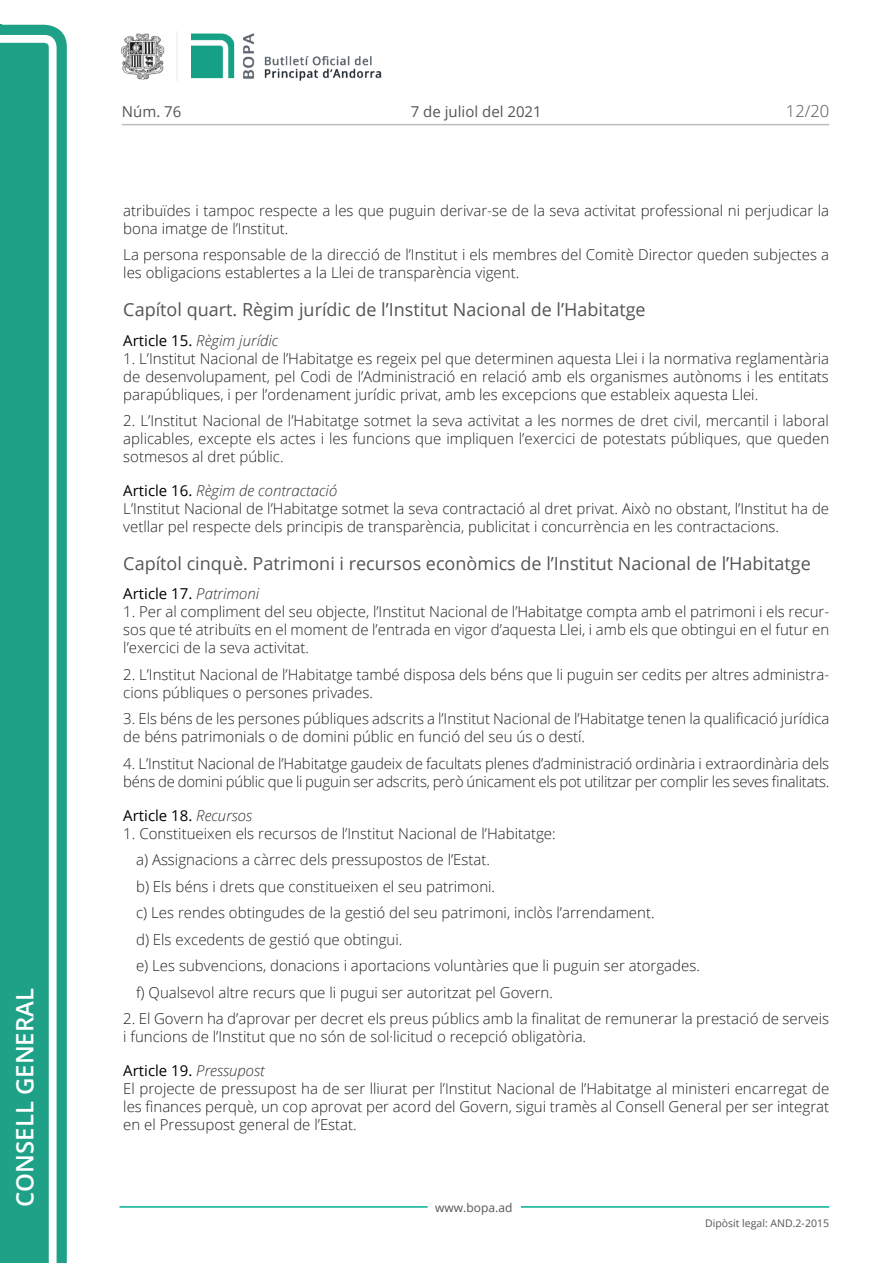
<style>
.page{position:relative;width:893px;height:1263px;background:#fff}
.page>*{position:absolute;margin:0;border:0;box-sizing:border-box;transform-origin:0 0}
.t1{font:600 24px "Open Sans";color:#fff}
.Titol_6{font:18px "Open Sans";color:#545454}
.t2{font:300 16.5px "Open Sans";color:#545454}
.Body_text{font:300 15px/18px "Open Sans";color:#231f20}
.Body_text_i{font:300 15px "Open Sans";color:#231f20}
.Titol_7{font:15px "Open Sans";color:#000}
.Titol_7-2{font:italic 300 15px "Open Sans";color:#303030}
.t3{font:15px "Open Sans";color:#545454}
.t4{font:12px "Open Sans";color:#545454}
.t5{font:10.5px "Open Sans";color:#545454}
.s1{font-weight:400;font-style:normal;color:#000}
.s2{font-weight:300;font-style:italic;color:#303030}
</style>
<div class="page">
<svg style="left:0;top:25px;width:67px;height:1238px;fill:#1ea187"></svg>
<div style="left:0;top:43px;width:49px;height:1220px;background:#1ea187"></div>
<img style="left:122px;top:32px;width:260px;height:49px">
<hr style="left:119px;top:1206px;width:309px;height:2px;background:#00ae91">
<hr style="left:521px;top:1206px;width:308px;height:2px;background:#00ae91">
<hr style="left:122px;top:124px;width:707px;height:1px;background:#bcbdc0">
<h1 class="t1" style="left:8px;top:1207px;width:220px;rotate:-90deg">Consell General</h1>
<p class="t3" style="left:122px;top:102px;width:61px">Núm. 76</p>
<p class="t3" style="left:411px;top:102px;width:132px">7 de juliol del 2021</p>
<p class="t2" style="left:786px;top:100px;width:45px">12/20</p>
<p class="Body_text" style="left:123px;top:201px;width:707px">atribuïdes i tampoc respecte a les que puguin derivar-se de la seva activitat professional ni perjudicar la bona imatge de l’Institut.</p>
<p class="Body_text" style="left:123px;top:245px;width:707px">La persona responsable de la direcció de l’Institut i els membres del Comitè Director queden subjectes a les obligacions establertes a la Llei de transparència vigent.</p>
<p class="Titol_6" style="left:123px;top:297px;width:524px">Capítol quart. Règim jurídic de l’Institut Nacional de l’Habitatge</p>
<p class="Titol_7-2" style="left:123px;top:330px;width:157px"><span class="s1">Article 15.</span> Règim jurídic</p>
<p class="Body_text" style="left:123px;top:349px;width:707px;text-align:justify">1. L’Institut Nacional de l’Habitatge es regeix pel que determinen aquesta Llei i la normativa reglamentària de desenvolupament, pel Codi de l’Administració en relació amb els organismes autònoms i les entitats parapúbliques, i per l’ordenament jurídic privat, amb les excepcions que estableix aquesta Llei.</p>
<p class="Body_text" style="left:123px;top:411px;width:707px;text-align:justify">2. L’Institut Nacional de l’Habitatge sotmet la seva activitat a les normes de dret civil, mercantil i laboral aplicables, excepte els actes i les funcions que impliquen l’exercici de potestats públiques, que queden sotmesos al dret públic.</p>
<p class="Titol_7-2" style="left:123px;top:480px;width:215px"><span class="s1">Article 16.</span> Règim de contractació</p>
<p class="Body_text" style="left:123px;top:499px;width:707px">L’Institut Nacional de l’Habitatge sotmet la seva contractació al dret privat. Això no obstant, l’Institut ha de vetllar pel respecte dels principis de transparència, publicitat i concurrència en les contractacions.</p>
<p class="Titol_6" style="left:123px;top:551px;width:689px">Capítol cinquè. Patrimoni i recursos econòmics de l’Institut Nacional de l’Habitatge</p>
<p class="Titol_7" style="left:123px;top:584px;width:138px">Article 17. <span class="s2">Patrimoni</span></p>
<p class="Body_text" style="left:123px;top:603px;width:707px;text-align:justify">1. Per al compliment del seu objecte, l’Institut Nacional de l’Habitatge compta amb el patrimoni i els recur&shy;sos que té atribuïts en el moment de l’entrada en vigor d’aquesta Llei, i amb els que obtingui en el futur en l’exercici de la seva activitat.</p>
<p class="Body_text" style="left:123px;top:665px;width:707px">2. L’Institut Nacional de l’Habitatge també disposa dels béns que li puguin ser cedits per altres administra&shy;cions públiques o persones privades.</p>
<p class="Body_text" style="left:123px;top:710px;width:707px">3. Els béns de les persones públiques adscrits a l’Institut Nacional de l’Habitatge tenen la qualificació jurídica de béns patrimonials o de domini públic en funció del seu ús o destí.</p>
<p class="Body_text" style="left:123px;top:754px;width:708px">4. L’Institut Nacional de l’Habitatge gaudeix de facultats plenes d’administració ordinària i extraordinària dels béns de domini públic que li puguin ser adscrits, però únicament els pot utilitzar per complir les seves finalitats.</p>
<p class="Titol_7" style="left:123px;top:805px;width:130px">Article 18. <span class="s2">Recursos</span></p>
<p class="Body_text" style="left:123px;top:824px;width:434px">1. Constitueixen els recursos de l’Institut Nacional de l’Habitatge:</p>
<p class="Body_text_i" style="left:136px;top:849px;width:355px">a) Assignacions a càrrec dels pressupostos de l’Estat.</p>
<p class="Body_text_i" style="left:136px;top:876px;width:361px">b) Els béns i drets que constitueixen el seu patrimoni.</p>
<p class="Body_text_i" style="left:136px;top:902px;width:520px">c) Les rendes obtingudes de la gestió del seu patrimoni, inclòs l’arrendament.</p>
<p class="Body_text_i" style="left:136px;top:929px;width:268px">d) Els excedents de gestió que obtingui.</p>
<p class="Body_text_i" style="left:136px;top:955px;width:565px">e) Les subvencions, donacions i aportacions voluntàries que li puguin ser atorgades.</p>
<p class="Body_text_i" style="left:136px;top:982px;width:418px">f) Qualsevol altre recurs que li pugui ser autoritzat pel Govern.</p>
<p class="Body_text" style="left:123px;top:1009px;width:707px">2. El Govern ha d’aprovar per decret els preus públics amb la finalitat de remunerar la prestació de serveis i funcions de l’Institut que no són de sol·licitud o recepció obligatòria.</p>
<p class="Titol_7" style="left:123px;top:1060px;width:143px">Article 19. <span class="s2">Pressupost</span></p>
<p class="Body_text" style="left:123px;top:1079px;width:707px;text-align:justify">El projecte de pressupost ha de ser lliurat per l’Institut Nacional de l’Habitatge al ministeri encarregat de les finances perquè, un cop aprovat per acord del Govern, sigui tramès al Consell General per ser integrat en el Pressupost general de l’Estat.</p>
<p class="t4" style="left:435px;top:1199px;width:79px">www.bopa.ad</p>
<p class="t5" style="left:705px;top:1216px;width:125px">Dipòsit legal: AND.2-2015</p>
</div>
